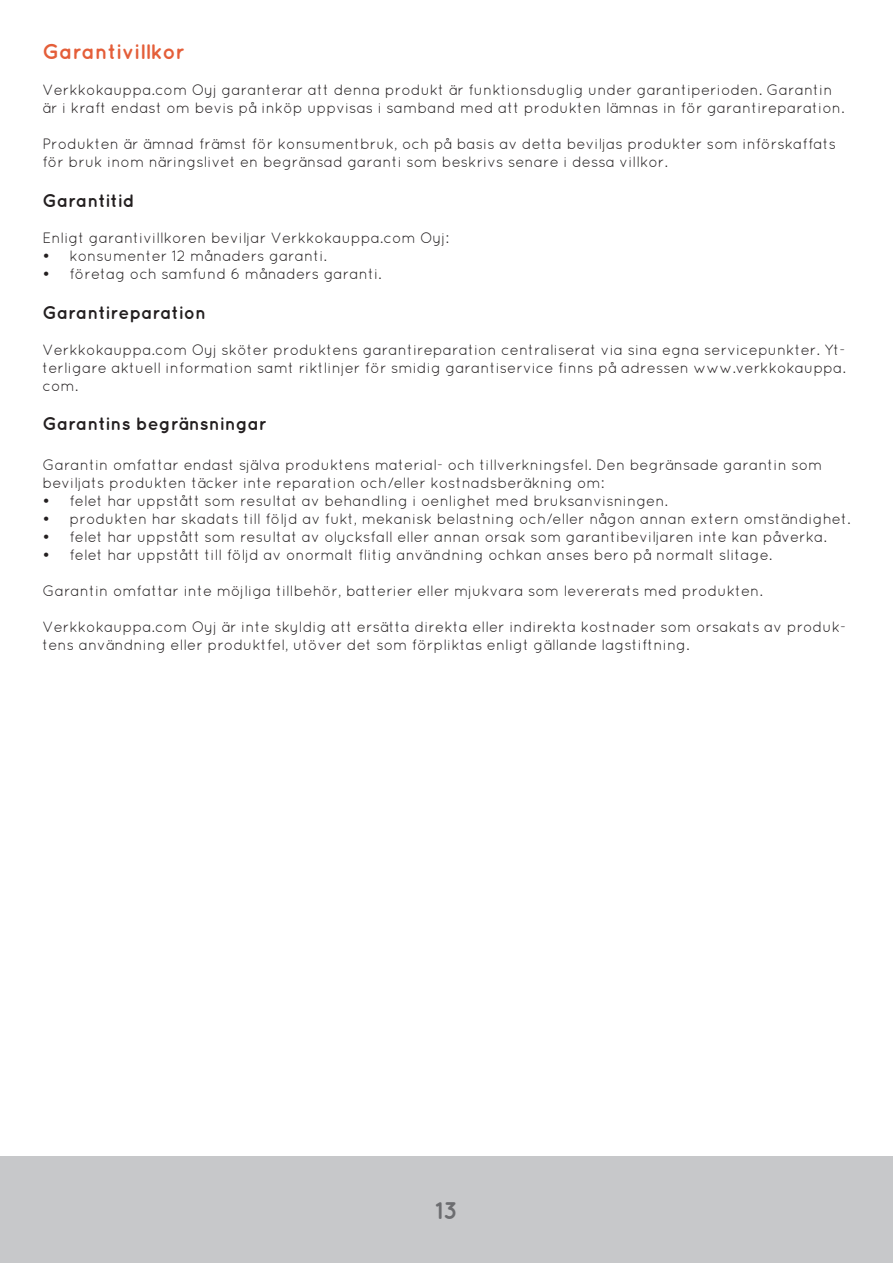
<style>
.page{position:relative;width:893px;height:1263px;background:#fff}
.page>*{position:absolute;margin:0;border:0;box-sizing:border-box;transform-origin:0 0}
.t1{font:700 24px "Quicksand";color:#6c6d70}
.t2{font:700 21px "Quicksand";color:#e45e39}
.t3{font:700 18px "Quicksand";color:#231f20}
.t4{font:15px/18px "Quicksand";color:#231f20}
.s1{font-weight:700}
</style>
<div class="page">
<div style="left:0;top:1157px;width:893px;height:106px;background:#c7c8ca"></div>
<p class="t2" style="left:43px;top:39px;width:144px">Garantivillkor</p>
<p class="t4" style="left:43px;top:81px;width:803px">Verkkokauppa.com Oyj garanterar att denna produkt är funktionsduglig under garantiperioden. Garantin är i kraft endast om bevis på inköp uppvisas i samband med att produkten lämnas in för garantireparation.</p>
<p class="t4" style="left:43px;top:135px;width:795px">Produkten är ämnad främst för konsumentbruk, och på basis av detta beviljas produkter som införskaffats för bruk inom näringslivet en begränsad garanti som beskrivs senare i dessa villkor.</p>
<p class="t3" style="left:43px;top:190px;width:94px">Garantitid</p>
<p class="t4" style="left:43px;top:229px;width:408px">Enligt garantivillkoren beviljar Verkkokauppa.com Oyj:</p>
<p class="t4" style="left:43px;top:247px;width:286px"><span class="s1">•</span> konsumenter 12 månaders garanti.</p>
<p class="t4" style="left:43px;top:265px;width:341px"><span class="s1">•</span> företag och samfund 6 månaders garanti.</p>
<p class="t3" style="left:43px;top:301px;width:165px">Garantireparation</p>
<p class="t4" style="left:43px;top:340px;width:805px;text-align:justify">Verkkokauppa.com Oyj sköter produktens garantireparation centraliserat via sina egna servicepunkter. Yt&shy;terligare aktuell information samt riktlinjer för smidig garantiservice finns på adressen www.verkkokauppa. com.</p>
<p class="t3" style="left:43px;top:413px;width:226px">Garantins begränsningar</p>
<p class="t4" style="left:43px;top:455px;width:781px">Garantin omfattar endast själva produktens material- och tillverkningsfel. Den begränsade garantin som beviljats produkten täcker inte reparation och/eller kostnadsberäkning om:</p>
<p class="t4" style="left:43px;top:491px;width:627px"><span class="s1">•</span> felet har uppstått som resultat av behandling i oenlighet med bruksanvisningen.</p>
<p class="t4" style="left:43px;top:509px;width:809px"><span class="s1">•</span> produkten har skadats till följd av fukt, mekanisk belastning och/eller någon annan extern omständighet.</p>
<p class="t4" style="left:43px;top:527px;width:786px"><span class="s1">•</span> felet har uppstått som resultat av olycksfall eller annan orsak som garantibeviljaren inte kan påverka.</p>
<p class="t4" style="left:43px;top:545px;width:731px"><span class="s1">•</span> felet har uppstått till följd av onormalt flitig användning ochkan anses bero på normalt slitage.</p>
<p class="t4" style="left:43px;top:581px;width:722px">Garantin omfattar inte möjliga tillbehör, batterier eller mjukvara som levererats med produkten.</p>
<p class="t4" style="left:43px;top:617px;width:805px">Verkkokauppa.com Oyj är inte skyldig att ersätta direkta eller indirekta kostnader som orsakats av produk&shy;tens användning eller produktfel, utöver det som förpliktas enligt gällande lagstiftning.</p>
<h1 class="t1" style="left:435px;top:1196px;width:24px">13</h1>
</div>
